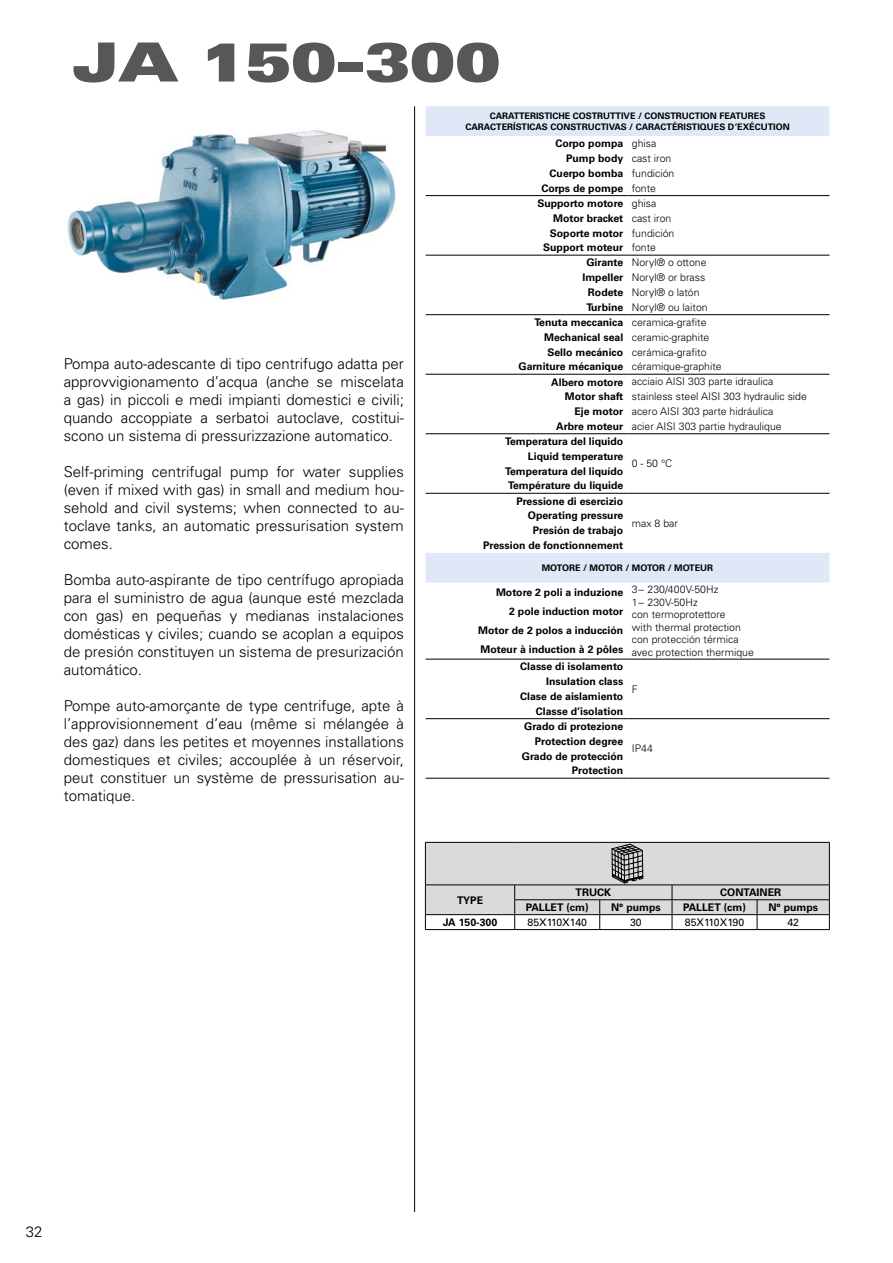
<style>
.page{position:relative;width:893px;height:1263px;background:#fff}
.page>*{position:absolute;margin:0;border:0;box-sizing:border-box;transform-origin:0 0}
.t1{font:54px "Univers LT Std X Black Ex";color:#575756}
.t2{font:300 15px/18px "Univers LT Std";color:#000;text-align:justify}
.t3{font:700 10.5px/14.9px "Univers LT Std";color:#000;text-align:right}
.t4{font:300 10.5px/12.6px "Univers LT Std";color:#000}
.t5{font:10.5px "Univers LT Std";color:#000}
.t6{font:700 9px/10.8px "Univers LT Std";color:#000;text-align:center}
.s1{font-weight:300}
.s2{font-weight:700}
</style>
<div class="page">
<svg style="left:426px;top:106px;width:403px;height:477px"></svg>
<hr style="left:628px;top:778px;width:201px;height:1px;background:#000">
<hr style="left:426px;top:195px;width:202px;height:1px;background:#000">
<hr style="left:628px;top:195px;width:201px;height:1px;background:#000">
<hr style="left:426px;top:255px;width:202px;height:1px;background:#000">
<hr style="left:628px;top:255px;width:201px;height:1px;background:#000">
<hr style="left:426px;top:314px;width:202px;height:1px;background:#000">
<hr style="left:628px;top:314px;width:201px;height:1px;background:#000">
<hr style="left:426px;top:374px;width:202px;height:1px;background:#000">
<hr style="left:628px;top:374px;width:201px;height:1px;background:#000">
<hr style="left:426px;top:433px;width:202px;height:1px;background:#000">
<hr style="left:628px;top:433px;width:201px;height:1px;background:#000">
<hr style="left:426px;top:493px;width:202px;height:1px;background:#000">
<hr style="left:628px;top:493px;width:201px;height:1px;background:#000">
<hr style="left:426px;top:659px;width:202px;height:1px;background:#000">
<hr style="left:628px;top:659px;width:201px;height:1px;background:#000">
<hr style="left:426px;top:718px;width:202px;height:1px;background:#000">
<hr style="left:628px;top:718px;width:201px;height:1px;background:#000">
<hr style="left:426px;top:778px;width:202px;height:1px;background:#000">
<hr style="left:414px;top:106px;width:1px;height:1106px;background:#000">
<hr style="left:425px;top:929px;width:90px;height:1px;background:#000">
<hr style="left:515px;top:929px;width:85px;height:1px;background:#000">
<hr style="left:600px;top:929px;width:72px;height:1px;background:#000">
<hr style="left:672px;top:929px;width:85px;height:1px;background:#000">
<hr style="left:757px;top:929px;width:72px;height:1px;background:#000">
<svg style="left:425px;top:842px;width:405px;height:87px;background:#d1d1d1"></svg>
<img style="left:67px;top:130px;width:329px;height:170px">
<h1 class="t1" style="left:72px;top:30px;width:430px">JA 150-300</h1>
<p class="t2" style="left:64px;top:354px;width:342px">Pompa auto-adescante di tipo centrifugo adatta per approvvigionamento d’acqua (anche se miscelata a gas) in piccoli e medi impianti domestici e civili; quando accoppiate a serbatoi autoclave, costitui&shy;scono un sistema di pressurizzazione automatico.</p>
<p class="t2" style="left:64px;top:462px;width:342px">Self-priming centrifugal pump for water supplies (even if mixed with gas) in small and medium hou&shy;sehold and civil systems; when connected to au&shy;toclave tanks, an automatic pressurisation system comes.</p>
<p class="t2" style="left:64px;top:570px;width:342px">Bomba auto-aspirante de tipo centrífugo apropiada para el suministro de agua (aunque esté mezclada con gas) en pequeñas y medianas instalaciones domésticas y civiles; cuando se acoplan a equipos de presión constituyen un sistema de presurización automático.</p>
<p class="t2" style="left:64px;top:696px;width:342px">Pompe auto-amorçante de type centrifuge, apte à l’approvisionnement d’eau (même si mélangée à des gaz) dans les petites et moyennes installations domestiques et civiles; accouplée à un réservoir, peut constituer un système de pressurisation au&shy;tomatique.</p>
<p class="t6" style="left:465px;top:111px;width:326px">CARATTERISTICHE COSTRUTTIVE / CONSTRUCTION FEATURES<br>CARACTERÍSTICAS CONSTRUCTIVAS / CARACTÉRISTIQUES D’EXÉCUTION</p>
<p class="t3" style="left:555px;top:136px;width:102px">Corpo pompa <span class="s1">ghisa</span></p>
<p class="t3" style="left:566px;top:151px;width:107px">Pump body <span class="s1">cast iron</span></p>
<p class="t3" style="left:550px;top:166px;width:126px">Cuerpo bomba <span class="s1">fundición</span></p>
<p class="t3" style="left:541px;top:181px;width:116px">Corps de pompe <span class="s1">fonte</span></p>
<p class="t3" style="left:537px;top:196px;width:120px">Supporto motore <span class="s1">ghisa</span></p>
<p class="t3" style="left:553px;top:211px;width:120px">Motor bracket <span class="s1">cast iron</span></p>
<p class="t3" style="left:550px;top:226px;width:126px">Soporte motor <span class="s1">fundición</span></p>
<p class="t3" style="left:543px;top:240px;width:114px">Support moteur <span class="s1">fonte</span></p>
<p class="t4" style="left:586px;top:256px;width:122px"><span class="s2">Girante</span> Noryl® o ottone</p>
<p class="t4" style="left:582px;top:271px;width:124px"><span class="s2">Impeller</span> Noryl® or brass</p>
<p class="t4" style="left:588px;top:286px;width:113px"><span class="s2">Rodete</span> Noryl® o latón</p>
<p class="t4" style="left:586px;top:301px;width:123px"><span class="s2">Turbine</span> Noryl® ou laiton</p>
<p class="t4" style="left:534px;top:316px;width:174px"><span class="s2">Tenuta meccanica</span> ceramica-grafite</p>
<p class="t4" style="left:544px;top:331px;width:167px"><span class="s2">Mechanical seal</span> ceramic-graphite</p>
<p class="t4" style="left:547px;top:346px;width:161px"><span class="s2">Sello mecánico</span> cerámica-grafito</p>
<p class="t3" style="left:519px;top:359px;width:205px">Garniture mécanique <span class="s1">céramique-graphite</span></p>
<p class="t4" style="left:551px;top:375px;width:224px"><span class="s2">Albero motore</span> acciaio AISI 303 parte idraulica</p>
<p class="t4" style="left:565px;top:390px;width:244px"><span class="s2">Motor shaft</span> stainless steel AISI 303 hydraulic side</p>
<p class="t4" style="left:574px;top:405px;width:200px"><span class="s2">Eje motor</span> acero AISI 303 parte hidráulica</p>
<p class="t4" style="left:556px;top:420px;width:227px"><span class="s2">Arbre moteur</span> acier AISI 303 partie hydraulique</p>
<p class="t3" style="left:505px;top:434px;width:120px">Temperatura del liquido</p>
<p class="t4" style="left:632px;top:457px;width:42px">0 - 50 °C</p>
<p class="t3" style="left:505px;top:449px;width:120px">Liquid temperature<br>Temperatura del liquído<br>Température du liquide<br>Pressione di esercizio</p>
<p class="t3" style="left:483px;top:508px;width:142px">Operating pressure<br>Presión de trabajo<br>Pression de fonctionnement</p>
<p class="t6" style="left:542px;top:562px;width:173px">MOTORE / MOTOR / MOTOR / MOTEUR</p>
<p class="t4" style="left:632px;top:587px;width:88px;line-height:9.8px;text-indent:-136px"><span class="s2">Motore 2 poli a induzione</span> 3~ 230/400V-50Hz<br>1~ 230V-50Hz</p>
<p class="t4" style="left:632px;top:608px;width:124px">con termoprotettore<br>with thermal protection con protección térmica avec protection thermique</p>
<p class="t4" style="left:632px;top:517px;width:48px">max 8 bar</p>
<p class="t3" style="left:478px;top:602px;width:147px;line-height:19px;text-align:justify;text-indent:31px">2 pole induction motor Motor de 2 polos a inducción Moteur à induction à 2 pôles</p>
<p class="t3" style="left:520px;top:659px;width:105px">Classe di isolamento</p>
<p class="t3" style="left:520px;top:674px;width:105px">Insulation class<br>Clase de aislamiento<br>Classe d’isolation<br>Grado di protezione</p>
<p class="t3" style="left:522px;top:734px;width:103px">Protection degree<br>Grado de protección<br>Protection</p>
<p class="t4" style="left:632px;top:683px;width:7px">F</p>
<p class="t4" style="left:632px;top:742px;width:23px">IP44</p>
<p class="t3" style="left:457px;top:892px;width:28px">TYPE</p>
<p class="t3" style="left:576px;top:885px;width:37px">TRUCK</p>
<p class="t3" style="left:720px;top:885px;width:62px">CONTAINER</p>
<p class="t3" style="left:526px;top:900px;width:64px">PALLET (cm)</p>
<p class="t3" style="left:611px;top:900px;width:51px">N° pumps</p>
<p class="t3" style="left:683px;top:900px;width:64px">PALLET (cm)</p>
<p class="t3" style="left:768px;top:900px;width:51px">N° pumps</p>
<p class="t3" style="left:443px;top:915px;width:56px">JA 150-300</p>
<p class="t5" style="left:527px;top:916px;width:61px">85X110X140</p>
<p class="t5" style="left:630px;top:916px;width:13px">30</p>
<p class="t5" style="left:685px;top:916px;width:61px">85X110X190</p>
<p class="t5" style="left:787px;top:916px;width:13px">42</p>
<p class="t2" style="left:26px;top:1222px;width:18px">32</p>
</div>
